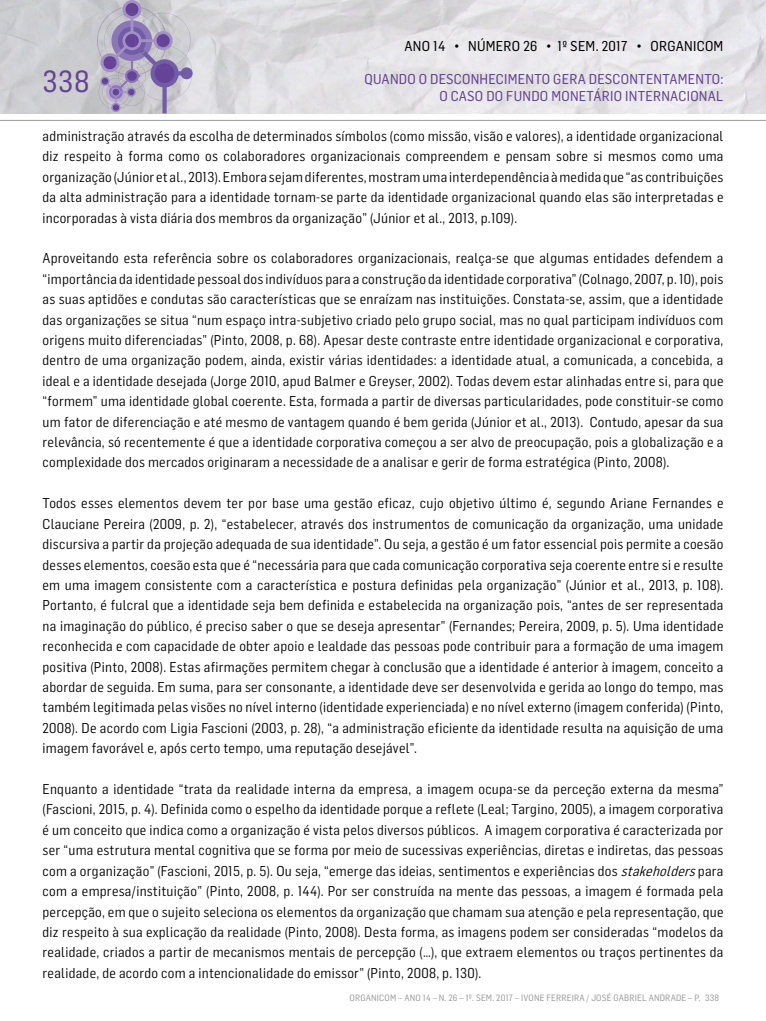
<style>
.page{position:relative;width:766px;height:1021px;background:#fff}
.page>*{position:absolute;margin:0;border:0;box-sizing:border-box;transform-origin:0 0}
.t1{font:30px "Flama Semicondensed Basic";color:#634393}
.t2{font:14px/20.4px "Flama Semicondensed";letter-spacing:.02em;color:#000;text-align:justify}
.t3{font:14px/16.8px "Flama Semicondensed Basic";letter-spacing:.02em;color:#634393;text-align:right}
.t4{font:14px "Flama Semicondensed Basic";letter-spacing:.02em;color:#000}
.t5{font:9px "Flama Semicondensed Basic";letter-spacing:.02em;color:#9d9d9c}
.s1{font-style:italic}
</style>
<div class="page">
<img style="left:0;top:0;width:765px;height:113px">
<hr style="left:0;top:120px;width:765px;height:1px;background:#9d9d9c">
<svg style="left:97px;top:0;width:95px;height:113px;background:#afa6c1"></svg>
<p class="t4" style="left:404px;top:37px;width:320px">ANO 14 • NÚMERO 26 • 1º SEM. 2017 • ORGANICOM</p>
<p class="t3" style="left:364px;top:70px;width:360px">QUANDO O DESCONHECIMENTO GERA DESCONTENTAMENTO:<br>O CASO DO FUNDO MONETÁRIO INTERNACIONAL</p>
<h1 class="t1" style="left:43px;top:62px;width:48px">338</h1>
<p class="t2" style="left:43px;top:125px;width:682px">administração através da escolha de determinados símbolos (como missão, visão e valores), a identidade organizacional diz respeito à forma como os colaboradores organizacionais compreendem e pensam sobre si mesmos como uma organização (Júnior et al., 2013). Embora sejam diferentes, mostram uma interdependência à medida que “as contribuições da alta administração para a identidade tornam-se parte da identidade organizacional quando elas são interpretadas e incorporadas à vista diária dos membros da organização” (Júnior et al., 2013, p.109).</p>
<p class="t2" style="left:43px;top:247px;width:682px">Aproveitando esta referência sobre os colaboradores organizacionais, realça-se que algumas entidades defendem a “importância da identidade pessoal dos indivíduos para a construção da identidade corporativa” (Colnago, 2007, p. 10), pois as suas aptidões e condutas são características que se enraízam nas instituições. Constata-se, assim, que a identidade das organizações se situa “num espaço intra-subjetivo criado pelo grupo social, mas no qual participam indivíduos com origens muito diferenciadas” (Pinto, 2008, p. 68). Apesar deste contraste entre identidade organizacional e corporativa, dentro de uma organização podem, ainda, existir várias identidades: a identidade atual, a comunicada, a concebida, a ideal e a identidade desejada (Jorge 2010, apud Balmer e Greyser, 2002). Todas devem estar alinhadas entre si, para que “formem” uma identidade global coerente. Esta, formada a partir de diversas particularidades, pode constituir-se como um fator de diferenciação e até mesmo de vantagem quando é bem gerida (Júnior et al., 2013). Contudo, apesar da sua relevância, só recentemente é que a identidade corporativa começou a ser alvo de preocupação, pois a globalização e a complexidade dos mercados originaram a necessidade de a analisar e gerir de forma estratégica (Pinto, 2008).</p>
<p class="t2" style="left:43px;top:492px;width:682px">Todos esses elementos devem ter por base uma gestão eficaz, cujo objetivo último é, segundo Ariane Fernandes e Clauciane Pereira (2009, p. 2), “estabelecer, através dos instrumentos de comunicação da organização, uma unidade discursiva a partir da projeção adequada de sua identidade”. Ou seja, a gestão é um fator essencial pois permite a coesão desses elementos, coesão esta que é “necessária para que cada comunicação corporativa seja coerente entre si e resulte em uma imagem consistente com a característica e postura definidas pela organização” (Júnior et al., 2013, p. 108).<br>Portanto, é fulcral que a identidade seja bem definida e estabelecida na organização pois, “antes de ser representada na imaginação do público, é preciso saber o que se deseja apresentar” (Fernandes; Pereira, 2009, p. 5). Uma identidade reconhecida e com capacidade de obter apoio e lealdade das pessoas pode contribuir para a formação de uma imagem positiva (Pinto, 2008). Estas afirmações permitem chegar à conclusão que a identidade é anterior à imagem, conceito a abordar de seguida. Em suma, para ser consonante, a identidade deve ser desenvolvida e gerida ao longo do tempo, mas também legitimada pelas visões no nível interno (identidade experienciada) e no nível externo (imagem conferida) (Pinto, 2008). De acordo com Ligia Fascioni (2003, p. 28), “a administração eficiente da identidade resulta na aquisição de uma imagem favorável e, após certo tempo, uma reputação desejável”.</p>
<p class="t2" style="left:43px;top:778px;width:682px">Enquanto a identidade “trata da realidade interna da empresa, a imagem ocupa-se da perceção externa da mesma” (Fascioni, 2015, p. 4). Definida como o espelho da identidade porque a reflete (Leal; Targino, 2005), a imagem corporativa é um conceito que indica como a organização é vista pelos diversos públicos. A imagem corporativa é caracterizada por ser “uma estrutura mental cognitiva que se forma por meio de sucessivas experiências, diretas e indiretas, das pessoas com a organização” (Fascioni, 2015, p. 5). Ou seja, “emerge das ideias, sentimentos e experiências dos <span class="s1">stakeholders</span>para com a empresa/instituição” (Pinto, 2008, p. 144). Por ser construída na mente das pessoas, a imagem é formada pela percepção, em que o sujeito seleciona os elementos da organização que chamam sua atenção e pela representação, que diz respeito à sua explicação da realidade (Pinto, 2008). Desta forma, as imagens podem ser consideradas “modelos da realidade, criados a partir de mecanismos mentais de percepção (…), que extraem elementos ou traços pertinentes da realidade, de acordo com a intencionalidade do emissor” (Pinto, 2008, p. 130).</p>
<p class="t5" style="left:349px;top:992px;width:371px">ORGANICOM – ANO 14 – N. 26 – 1º. SEM. 2017 – IVONE FERREIRA / JOSÉ GABRIEL ANDRADE – P. 338</p>
</div>
